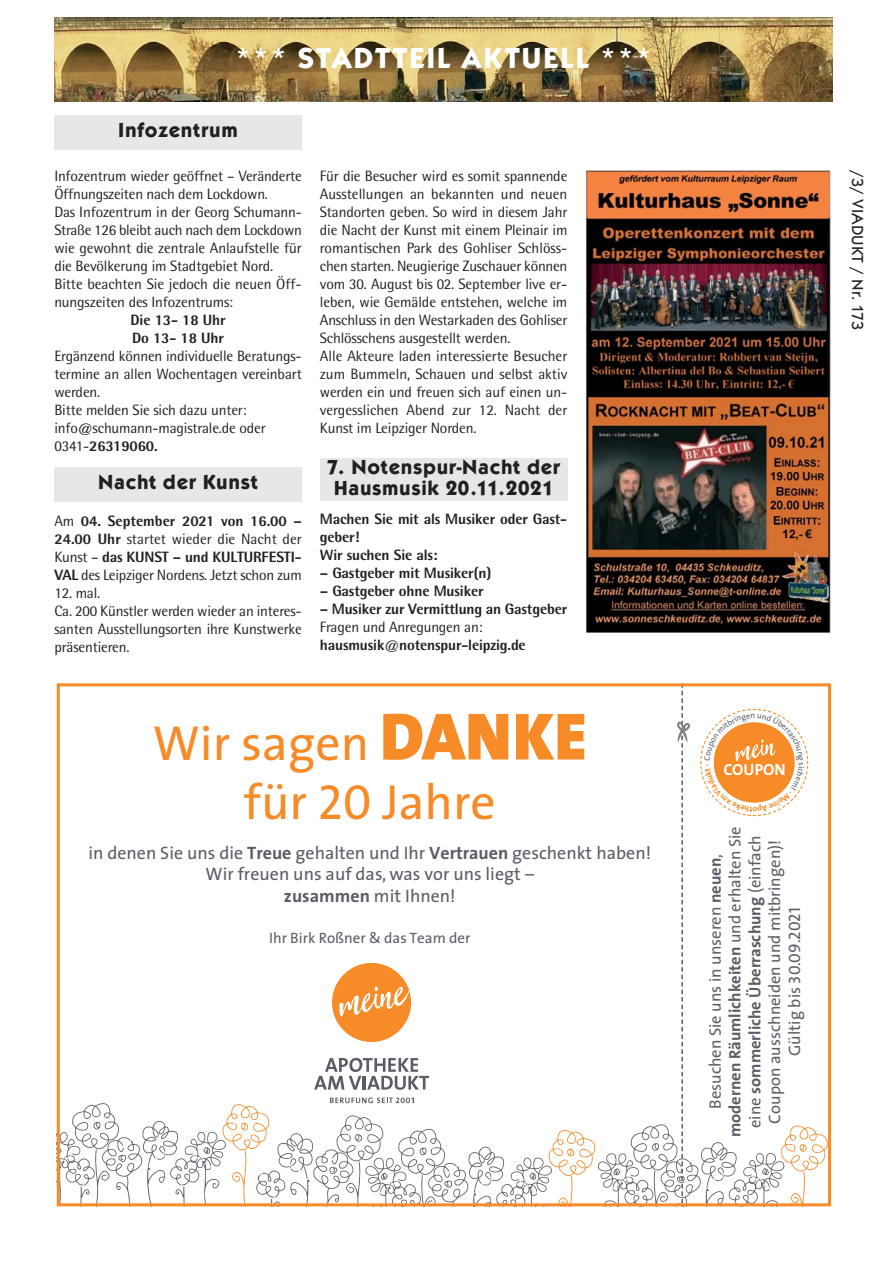
<style>
.page{position:relative;width:893px;height:1263px;background:#fff}
.page>*{position:absolute;margin:0;border:0;box-sizing:border-box;transform-origin:0 0}
.t1{font:49.5px/59.4px "The Sans Regular+NBDTZF";color:#f68b28;text-align:center}
.t2{font:700 30px "Kabel Itc T";letter-spacing:.05em;color:#fff}
.t3{font:700 21px/21px "Kabel Itc T";letter-spacing:.03em;color:#231f20;text-align:center}
.t4{font:18px/21.6px "The Sans Regular+NBDTZF";color:#5a5d67;text-align:center}
.t5{font:16.5px/19.8px "The Sans Bold Plain+QATQRY";color:#5a5d67;text-align:center}
.t6{font:16.5px "The Sans Regular+NBDTZF";color:#5a5d67}
.t7{font:16.5px "The Sans Regular Caps+QPDMMS";color:#5a5d67}
.t8{font:500 16.5px "Kabel Itc T";color:#231f20}
.t9{font:16.05px "The Sans Bold Plain+QATQRY";color:#fff}
.t10{font:15px/18px "Rotis Semi Sans";letter-spacing:-.01em;color:#231f20}
.t11{font:800 15px/18px "Rotis Semi Sans";letter-spacing:-.01em;color:#231f20}
.t12{font:15px "The Sans Regular+NBDTZF";color:#5a5d67}
.s1{font-weight:800}
.s2{font-family:"The Sans Black+EQHXXU";font-size:67.5px}
.s3{font-family:"The Sans Regular Caps+QPDMMS"}
.s4{font-family:"The Sans Bold Plain+QATQRY"}
.s5{font-family:"The Sans Regular+NBDTZF"}
</style>
<div class="page">
<img style="left:54px;top:17px;width:779px;height:1190px">
<svg style="left:57px;top:683px;width:771px;height:523px"></svg>
<h2 class="t2" style="left:235px;top:47px;width:419px">*** STADTTEIL AKTUELL ***</h2>
<h3 class="t3" style="left:118px;top:121px;width:121px">Infozentrum</h3>
<p class="t10" style="left:54px;top:169px;width:249px">Infozentrum wieder geöffnet – Veränderte Öffnungszeiten nach dem Lockdown.<br>Das Infozentrum in der Georg Schumann-Straße 126 bleibt auch nach dem Lockdown wie gewohnt die zentrale Anlaufstelle für die Bevölkerung im Stadtgebiet Nord.<br>Bitte beachten Sie jedoch die neuen Öff&shy;nungszeiten des Infozentrums:</p>
<p class="t11" style="left:131px;top:313px;width:96px">Die 13- 18 Uhr<br>Do 13- 18 Uhr</p>
<p class="t10" style="left:54px;top:349px;width:249px">Ergänzend können individuelle Beratungs&shy;termine an allen Wochentagen vereinbart werden.<br>Bitte melden Sie sich dazu unter: info@schumann-magistrale.de oder<br>0341-<span class="s1">26319060.</span></p>
<h3 class="t3" style="left:98px;top:473px;width:161px">Nacht der Kunst</h3>
<p class="t10" style="left:54px;top:513px;width:249px;text-align:justify">Am <span class="s1">04. September 2021 von 16.00 – 24.00 Uhr</span> startet wieder die Nacht der Kunst – <span class="s1">das KUNST – und KULTURFESTI-VAL</span> des Leipziger Nordens. Jetzt schon zum</p>
<p class="t10" style="left:54px;top:585px;width:249px">12. mal.<br>Ca. 200 Künstler werden wieder an interes&shy;santen Ausstellungsorten ihre Kunstwerke präsentieren.</p>
<p class="t10" style="left:320px;top:169px;width:249px">Für die Besucher wird es somit spannende Ausstellungen an bekannten und neuen Standorten geben. So wird in diesem Jahr die Nacht der Kunst mit einem Pleinair im romantischen Park des Gohliser Schlöss&shy;chen starten. Neugierige Zuschauer können vom 30. August bis 02. September live er&shy;leben, wie Gemälde entstehen, welche im Anschluss in den Westarkaden des Gohliser Schlösschens ausgestellt werden.<br>Alle Akteure laden interessierte Besucher zum Bummeln, Schauen und selbst aktiv werden ein und freuen sich auf einen un&shy;vergesslichen Abend zur 12. Nacht der Kunst im Leipziger Norden.</p>
<h3 class="t3" style="left:327px;top:458px;width:235px">7. Notenspur-Nacht der<br>Hausmusik 20.11.2021</h3>
<p class="t11" style="left:320px;top:512px;width:249px">Machen Sie mit als Musiker oder Gast&shy;geber!<br>Wir suchen Sie als:</p>
<p class="t11" style="left:320px;top:566px;width:173px">– Gastgeber mit Musiker(n)</p>
<p class="t11" style="left:320px;top:584px;width:165px">– Gastgeber ohne Musiker</p>
<p class="t11" style="left:320px;top:602px;width:249px">– Musiker zur Vermittlung an Gastgeber</p>
<p class="t10" style="left:320px;top:620px;width:164px">Fragen und Anregungen an:</p>
<p class="t11" style="left:320px;top:638px;width:207px">hausmusik@notenspur-leipzig.de</p>
<h1 class="t1" style="left:153px;top:724px;width:435px">Wir sagen <span class="s2">DANKE </span>für <span class="s3">20</span> Jahre</h1>
<p class="t4" style="left:88px;top:846px;width:564px">in denen Sie uns die <span class="s4">Treue</span> gehalten und Ihr <span class="s4">Vertrauen</span> geschenkt haben!<br>Wir freuen uns auf das, was vor uns liegt –<br><span class="s4">zusammen</span> mit Ihnen!</p>
<p class="t12" style="left:269px;top:932px;width:203px">Ihr Birk Roßner &amp; das Team der</p>
<p class="t8" style="left:863px;top:170px;width:162px;rotate:90deg">/3/ VIADUKT / Nr. 173</p>
<p class="t9" style="left:723px;top:764px;width:64px">COUPON</p>
<p class="t5" style="left:726px;top:1137px;width:312px;rotate:-90deg">modernen Räumlichkeiten <span class="s5">und erhalten Sie eine</span> sommerliche Überraschung <span class="s5">(einfach</span></p>
<p class="t6" style="left:768px;top:1124px;width:285px;rotate:-90deg">Coupon ausschneiden und mitbringen)!</p>
<p class="t6" style="left:709px;top:1109px;width:256px;rotate:-90deg">Besuchen Sie uns in unseren <span class="s4">neuen</span>,</p>
<p class="t7" style="left:789px;top:1056px;width:150px;rotate:-90deg"><span class="s5">Gültig bis</span> 30.09.2021</p>
</div>
